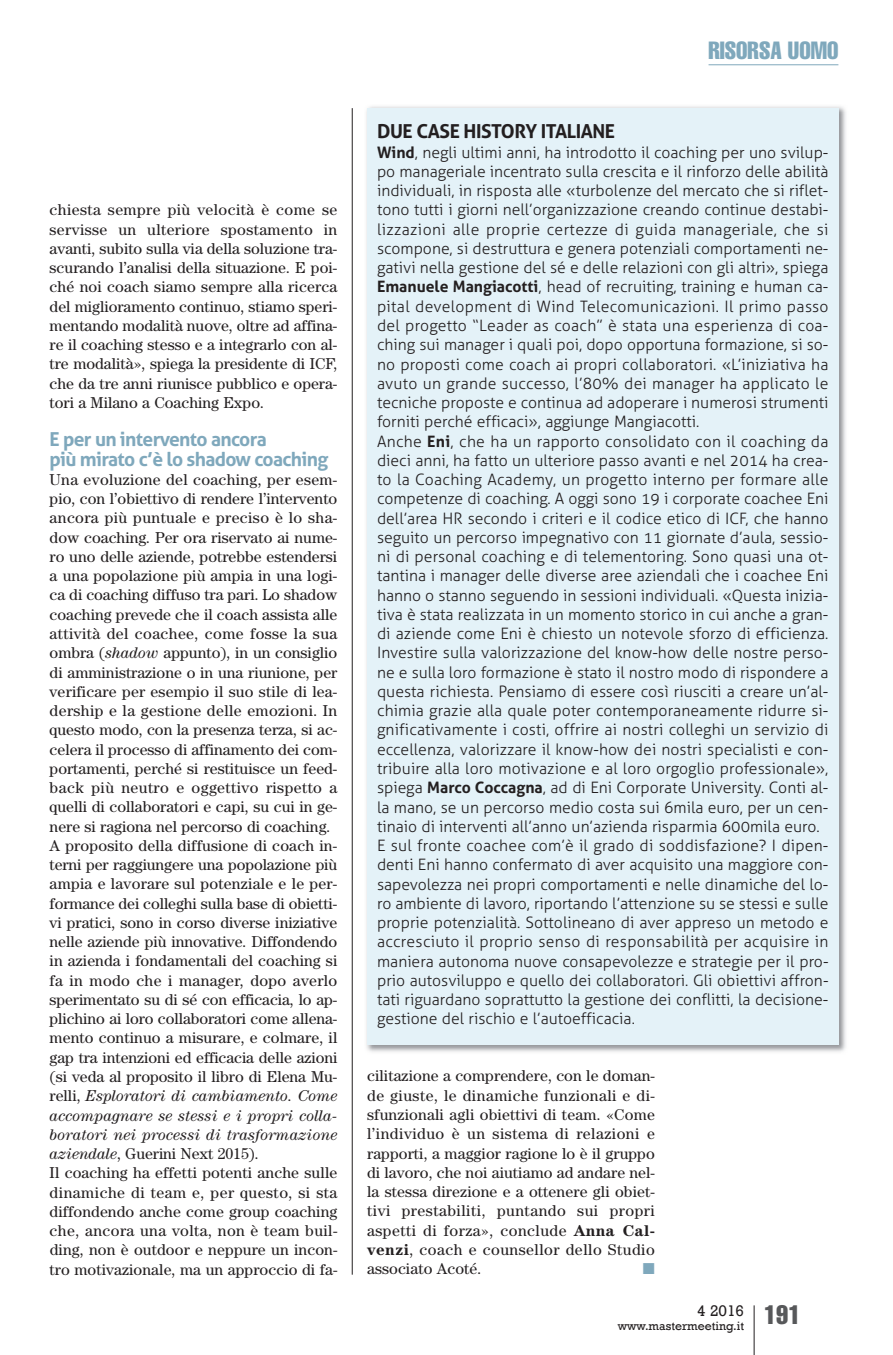
<style>
.page{position:relative;width:893px;height:1355px;background:#fff}
.page>*{position:absolute;margin:0;border:0;box-sizing:border-box;transform-origin:0 0}
.t1{font:extra-condensed 24.5px "Helvetica";color:#7fa8bc}
.t2{font:700 19.25px/19.2px "Aller";letter-spacing:-.035em;color:#7fa8bc}
.t3{font:700 19.25px "Aller";letter-spacing:-.025em;color:#231f20}
.t4{font:300 15.75px/19.2px "Aller";color:#231f20}
.t5{font:15.75px/19.2px "Century";color:#231f20;text-align:justify}
.t6{font:15.75px "Rockwell";color:#231f20}
.t7{font:15.75px "Zapf Dingbats";color:#7fa8bc}
.t8{font:12.25px "Rockwell";color:#231f20}
.s1{font-style:italic}
.s2{font-weight:700}
</style>
<div class="page">
<hr style="left:754px;top:1305px;width:1px;height:49px;background:#231f20">
<hr style="left:708px;top:64px;width:130px;height:1px;background:#7fa8bc">
<hr style="left:352px;top:108px;width:1px;height:1166px;background:#231f20">
<img style="left:366px;top:106px;width:480px;height:946px">
<div style="left:367px;top:108px;width:471px;height:936px;background:#e4f2f8"></div>
<p class="t5" style="left:50px;top:202px;width:289px">chiesta sempre più velocità è come se servisse un ulteriore spostamento in avanti, subito sulla via della soluzione tra&shy;scurando l’analisi della situazione. E poi&shy;ché noi coach siamo sempre alla ricerca del miglioramento continuo, stiamo speri&shy;mentando modalità nuove, oltre ad affina&shy;re il coaching stesso e a integrarlo con al&shy;tre modalità», spiega la presidente di ICF, che da tre anni riunisce pubblico e opera&shy;tori a Milano a Coaching Expo.</p>
<p class="t2" style="left:50px;top:430px;width:280px">e per un intervento ancora<br>più mirato c’è lo shadow coaching</p>
<p class="t5" style="left:50px;top:471px;width:289px;text-align:left">Una evoluzione del coaching, per esem&shy;pio, con l’obiettivo di rendere l’intervento ancora più puntuale e preciso è lo sha&shy;dow coaching. Per ora riservato ai nume&shy;ro uno delle aziende, potrebbe estendersi a una popolazione più ampia in una logi&shy;ca di coaching diffuso tra pari. Lo shadow coaching prevede che il coach assista alle attività del coachee, come fosse la sua ombra (<span class="s1">shadow</span> appunto), in un consiglio di amministrazione o in una riunione, per verificare per esempio il suo stile di lea&shy;dership e la gestione delle emozioni. In questo modo, con la presenza terza, si ac&shy;celera il processo di affinamento dei com&shy;portamenti, perché si restituisce un feed&shy;back più neutro e oggettivo rispetto a quelli di collaboratori e capi, su cui in ge&shy;nere si ragiona nel percorso di coaching.<br>A proposito della diffusione di coach in&shy;terni per raggiungere una popolazione più ampia e lavorare sul potenziale e le per&shy;formance dei colleghi sulla base di obietti&shy;vi pratici, sono in corso diverse iniziative nelle aziende più innovative. Diffondendo in azienda i fondamentali del coaching si fa in modo che i manager, dopo averlo sperimentato su di sé con efficacia, lo ap&shy;plichino ai loro collaboratori come allena&shy;mento continuo a misurare, e colmare, il gap tra intenzioni ed efficacia delle azioni (si veda al proposito il libro di Elena Mu&shy;relli, <span class="s1">Esploratori di cambiamento. Come accompagnare se stessi e i propri colla&shy;boratori nei processi di trasformazione aziendale</span>, Guerini Next 2015).<br>Il coaching ha effetti potenti anche sulle dinamiche di team e, per questo, si sta diffondendo anche come group coaching che, ancora una volta, non è team buil&shy;ding, non è outdoor e neppure un incon&shy;tro motivazionale, ma un approccio di fa-</p>
<h1 class="t1" style="left:708px;top:42px;width:131px">RISORSA UOMO</h1>
<p class="t3" style="left:377px;top:120px;width:240px">DUe Case history italiane</p>
<p class="t4" style="left:377px;top:143px;width:453px"><span class="s2">Wind</span>, negli ultimi anni, ha introdotto il coaching per uno svilup&shy;po manageriale incentrato sulla crescita e il rinforzo delle abilità individuali, in risposta alle «turbolenze del mercato che si riflet&shy;tono tutti i giorni nell’organizzazione creando continue destabi&shy;lizzazioni alle proprie certezze di guida manageriale, che si scompone, si destruttura e genera potenziali comportamenti ne&shy;gativi nella gestione del sé e delle relazioni con gli altri», spiega <span class="s2">emanuele Mangiacotti</span>, head of recruiting, training e human ca&shy;pital development di Wind Telecomunicazioni. Il primo passo del progetto “Leader as coach” è stata una esperienza di coa&shy;ching sui manager i quali poi, dopo opportuna formazione, si so&shy;no proposti come coach ai propri collaboratori. «L’iniziativa ha avuto un grande successo, l’80% dei manager ha applicato le tecniche proposte e continua ad adoperare i numerosi strumenti forniti perché efficaci», aggiunge Mangiacotti.<br>Anche <span class="s2">eni</span>, che ha un rapporto consolidato con il coaching da dieci anni, ha fatto un ulteriore passo avanti e nel 2014 ha crea&shy;to la Coaching Academy, un progetto interno per formare alle competenze di coaching. A oggi sono 19 i corporate coachee Eni dell’area HR secondo i criteri e il codice etico di ICF, che hanno seguito un percorso impegnativo con 11 giornate d’aula, sessio&shy;ni di personal coaching e di telementoring. Sono quasi una ot&shy;tantina i manager delle diverse aree aziendali che i coachee Eni hanno o stanno seguendo in sessioni individuali. «Questa inizia&shy;tiva è stata realizzata in un momento storico in cui anche a gran&shy;di aziende come Eni è chiesto un notevole sforzo di efficienza.<br>Investire sulla valorizzazione del know-how delle nostre perso&shy;ne e sulla loro formazione è stato il nostro modo di rispondere a questa richiesta. Pensiamo di essere così riusciti a creare un’al&shy;chimia grazie alla quale poter contemporaneamente ridurre si&shy;gnificativamente i costi, offrire ai nostri colleghi un servizio di eccellenza, valorizzare il know-how dei nostri specialisti e con&shy;tribuire alla loro motivazione e al loro orgoglio professionale», spiega <span class="s2">Marco Coccagna</span>, ad di Eni Corporate University. Conti al&shy;la mano, se un percorso medio costa sui 6mila euro, per un cen&shy;tinaio di interventi all’anno un’azienda risparmia 600mila euro.<br>E sul fronte coachee com’è il grado di soddisfazione? I dipen&shy;denti Eni hanno confermato di aver acquisito una maggiore con&shy;sapevolezza nei propri comportamenti e nelle dinamiche del lo&shy;ro ambiente di lavoro, riportando l’attenzione su se stessi e sulle proprie potenzialità. Sottolineano di aver appreso un metodo e accresciuto il proprio senso di responsabilità per acquisire in maniera autonoma nuove consapevolezze e strategie per il pro&shy;prio autosviluppo e quello dei collaboratori. Gli obiettivi affron&shy;tati riguardano soprattutto la gestione dei conflitti, la decisione&shy;gestione del rischio e l’autoefficacia.</p>
<p class="t5" style="left:367px;top:1067px;width:289px">cilitazione a comprendere, con le doman&shy;de giuste, le dinamiche funzionali e di&shy;sfunzionali agli obiettivi di team. «Come l’individuo è un sistema di relazioni e rapporti, a maggior ragione lo è il gruppo di lavoro, che noi aiutiamo ad andare nel&shy;la stessa direzione e a ottenere gli obiet&shy;tivi prestabiliti, puntando sui propri aspetti di forza», conclude <span class="s2">Anna Cal&shy;venzi</span>, coach e counsellor dello Studio associato Acoté.</p>
<p class="t7" style="left:643px;top:1259px;width:13px">■</p>
<p class="t8" style="left:618px;top:1318px;width:184px">www.mastermeeting.it <sup>191</sup></p>
<p class="t6" style="left:697px;top:1300px;width:49px">4 2016</p>
</div>
